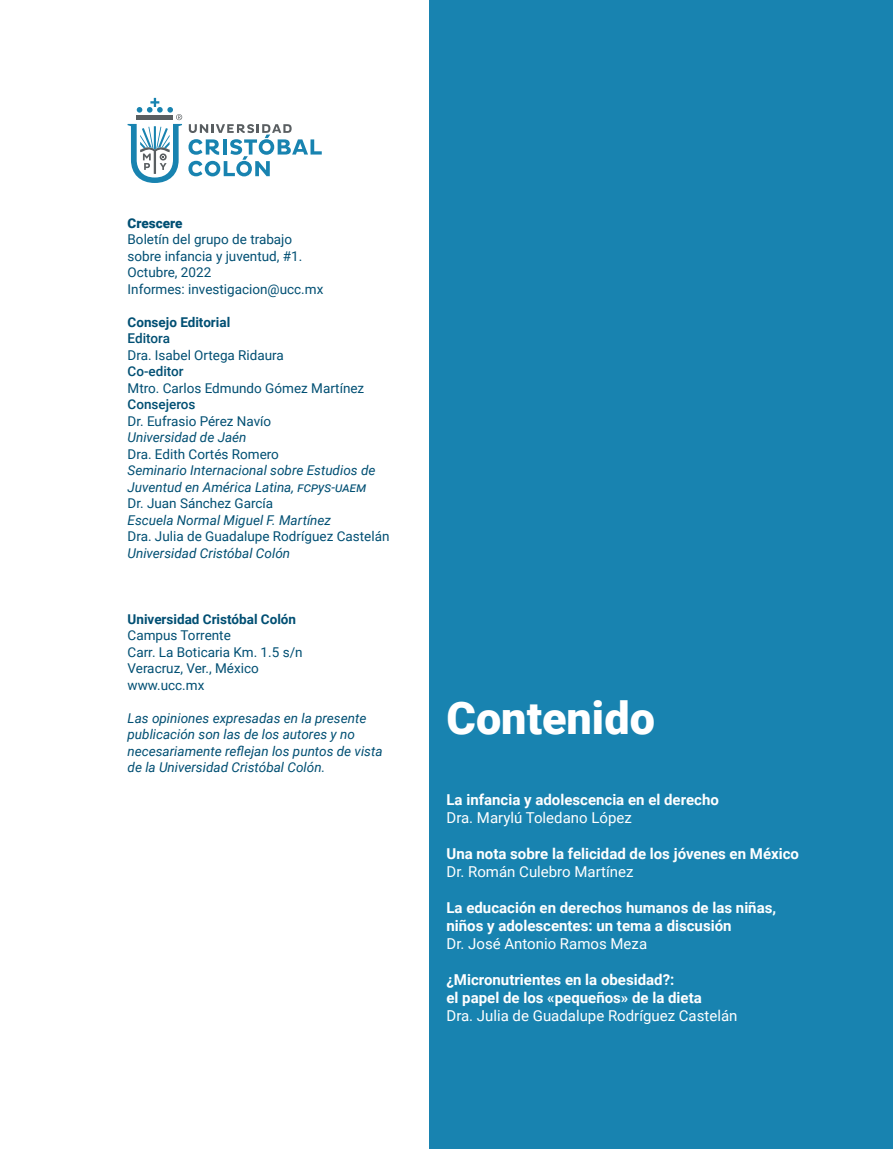
<style>
.page{position:relative;width:893px;height:1149px;background:#fff}
.page>*{position:absolute;margin:0;border:0;box-sizing:border-box;transform-origin:0 0}
.t1{font:900 45px "Roboto";color:#fff}
.t2{font:700 15px/18px "Roboto";color:#fff}
.t3{font:15px "Roboto";color:#fff}
.t4{font:13.5px/16.5px "Roboto";color:#004f73}
.t5{font:italic 13.5px/16.5px "Roboto";color:#004f73}
.t6{font:700 13.5px "Roboto";color:#004f73}
.t7{font:500 13.5px "Roboto";color:#004f73}
.t8{font:900 13.5px "Roboto";color:#004f73}
</style>
<div class="page">
<div style="left:429px;top:0;width:464px;height:1148px;background:#1883b0"></div>
<svg style="left:188px;top:124px;width:134px;height:52px"></svg>
<svg style="left:128px;top:98px;width:54px;height:85px"></svg>
<p class="t8" style="left:128px;top:213px;width:56px">Crescere</p>
<p class="t4" style="left:128px;top:230px;width:197px">Boletín del grupo de trabajo sobre infancia y juventud, #1.<br>Octubre, 2022<br>Informes: investigacion@ucc.mx</p>
<p class="t6" style="left:128px;top:312px;width:104px">Consejo Editorial</p>
<p class="t7" style="left:128px;top:329px;width:44px">Editora</p>
<p class="t4" style="left:128px;top:346px;width:158px">Dra. Isabel Ortega Ridaura</p>
<p class="t7" style="left:128px;top:362px;width:57px">Co-editor</p>
<p class="t4" style="left:128px;top:379px;width:238px">Mtro. Carlos Edmundo Gómez Martínez</p>
<p class="t7" style="left:128px;top:395px;width:70px">Consejeros</p>
<p class="t4" style="left:128px;top:412px;width:145px">Dr. Eufrasio Pérez Navío</p>
<p class="t5" style="left:128px;top:428px;width:120px">Universidad de Jaén</p>
<p class="t4" style="left:128px;top:445px;width:153px">Dra. Edith Cortés Romero</p>
<p class="t5" style="left:128px;top:461px;width:249px">Seminario Internacional sobre Estudios de<br>Juventud en América Latina, fcpys-uaem</p>
<p class="t4" style="left:128px;top:494px;width:147px">Dr. Juan Sánchez García</p>
<p class="t5" style="left:128px;top:511px;width:205px">Escuela Normal Miguel .F Martínez</p>
<p class="t4" style="left:128px;top:527px;width:263px">Dra. Julia de Guadalupe Rodríguez Castelán</p>
<p class="t5" style="left:128px;top:544px;width:164px">Universidad Cristóbal Colón</p>
<p class="t6" style="left:128px;top:609px;width:170px">Universidad Cristóbal Colón</p>
<p class="t4" style="left:128px;top:626px;width:177px">Campus Torrente<br>Carr. La Boticaria Km. 1.5 n/s<br>Veracruz, Ver., México www.ucc.mx</p>
<p class="t5" style="left:128px;top:709px;width:257px">Las opiniones expresadas en la presente publicación son las de los autores y no necesariamente reflejan los puntos de vista de la Universidad Cristóbal Colón.</p>
<h1 class="t1" style="left:446px;top:686px;width:210px">Contenido</h1>
<p class="t2" style="left:446px;top:790px;width:274px">La infancia y adolescencia en el derecho</p>
<p class="t3" style="left:446px;top:807px;width:187px">Dra. Marylú Toledano López</p>
<p class="t2" style="left:446px;top:844px;width:354px">Una nota sobre la felicidad de los jóvenes en México</p>
<p class="t3" style="left:446px;top:861px;width:188px">Dr. Román Culebro Martínez</p>
<p class="t2" style="left:446px;top:898px;width:331px">La educación en derechos humanos de las niñas, niños y adolescentes: un tema a discusión</p>
<p class="t3" style="left:446px;top:933px;width:202px">Dr. José Antonio Ramos Meza</p>
<p class="t2" style="left:446px;top:970px;width:257px">¿Micronutrientes en la obesidad :?<br>el papel de los «pequeños» de la dieta</p>
<p class="t3" style="left:446px;top:1005px;width:292px">Dra. Julia de Guadalupe Rodríguez Castelán</p>
</div>
